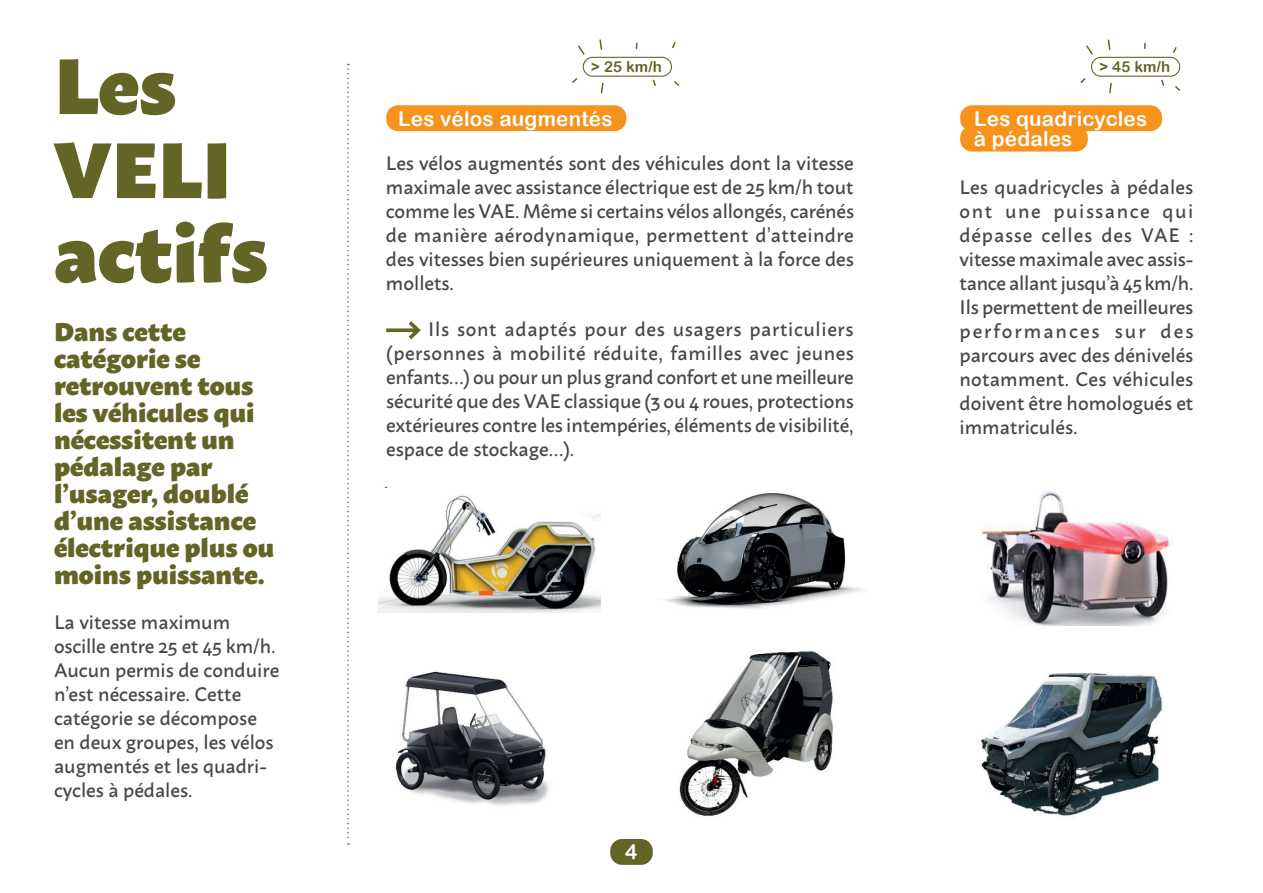
<style>
.page{position:relative;width:1263px;height:893px;background:#fff}
.page>*{position:absolute;margin:0;border:0;box-sizing:border-box;transform-origin:0 0}
.t1{font:900 78px/84px "Macho";color:#636527}
.t2{font:900 25.5px/27px "Macho";color:#636527}
.t3{font:20.7px "Arial Rounded MT Bold";letter-spacing:.01em;color:#fff}
.t4{font:500 19.5px/24px "Macho";color:#464748;text-align:justify}
.t5{font:15px "Arial Rounded MT Bold";letter-spacing:.01em;color:#636527}
</style>
<div class="page">
<div style="left:610px;top:839px;width:43px;height:26px;background:#636527;border-radius:12px"></div>
<div style="left:960px;top:126px;width:128px;height:26px;background:#f7931d;border-radius:12px"></div>
<img style="left:980px;top:673px;width:182px;height:143px">
<img style="left:665px;top:493px;width:199px;height:116px">
<img style="left:379px;top:486px;width:222px;height:127px">
<img style="left:395px;top:671px;width:154px;height:135px">
<img style="left:679px;top:651px;width:154px;height:165px">
<div style="left:373px;top:488px;width:72px;height:36px;background:#fff"></div>
<div style="left:382px;top:102px;width:248px;height:33px;background:#f7931d;border-radius:16px"></div>
<div style="left:379px;top:98px;width:255px;height:41px;border:8px solid #fff;border-radius:16px"></div>
<div style="left:960px;top:105px;width:202px;height:26px;background:#f7931d;border-radius:12px"></div>
<img style="left:982px;top:488px;width:190px;height:137px">
<div style="left:583px;top:57px;width:89px;height:20px;border:1px solid #636527;border-radius:9px"></div>
<svg style="left:599px;top:39px;width:4px;height:11px"></svg>
<svg style="left:578px;top:45px;width:7px;height:10px"></svg>
<svg style="left:672px;top:42px;width:4px;height:7px"></svg>
<svg style="left:572px;top:78px;width:6px;height:5px"></svg>
<svg style="left:652px;top:79px;width:4px;height:7px"></svg>
<svg style="left:674px;top:81px;width:6px;height:5px"></svg>
<svg style="left:600px;top:82px;width:4px;height:12px"></svg>
<div style="left:1091px;top:57px;width:89px;height:20px;border:1px solid #636527;border-radius:9px"></div>
<svg style="left:1107px;top:39px;width:4px;height:11px"></svg>
<svg style="left:1086px;top:45px;width:7px;height:10px"></svg>
<svg style="left:1173px;top:47px;width:4px;height:6px"></svg>
<svg style="left:1080px;top:78px;width:6px;height:5px"></svg>
<svg style="left:1161px;top:79px;width:4px;height:7px"></svg>
<svg style="left:1175px;top:86px;width:6px;height:5px"></svg>
<svg style="left:1109px;top:82px;width:3px;height:12px"></svg>
<svg style="left:386px;top:328px;width:19px;height:4px"></svg>
<svg style="left:405px;top:321px;width:16px;height:19px"></svg>
<svg style="left:347px;top:64px;width:2px;height:781px"></svg>
<h1 class="t1" style="left:54px;top:36px;width:215px">Les<br>VELI actifs</h1>
<h2 class="t2" style="left:54px;top:315px;width:222px">Dans cette catégorie se retrouvent tous les véhicules qui nécessitent un pédalage par l’usager, doublé d’une assistance électrique plus ou moins puissante.</h2>
<p class="t4" style="left:54px;top:608px;width:227px;text-align:left">La vitesse maximum oscille entre 25 et 45 km/h.<br>Aucun permis de conduire n’est nécessaire. Cette catégorie se décompose en deux groupes, les vélos augmentés et les quadri&shy;cycles à pédales.</p>
<p class="t5" style="left:591px;top:58px;width:72px">&gt; 25 km/h</p>
<p class="t5" style="left:1099px;top:58px;width:72px">&gt; 45 km/h</p>
<p class="t3" style="left:398px;top:106px;width:216px">Les vélos augmentés</p>
<p class="t3" style="left:974px;top:106px;width:174px">Les quadricycles</p>
<p class="t3" style="left:974px;top:127px;width:100px">à pédales</p>
<p class="t4" style="left:386px;top:149px;width:470px">Les vélos augmentés sont des véhicules dont la vitesse maximale avec assistance électrique est de 25 km/h tout comme les VAE. Même si certains vélos allongés, carénés de manière aérodynamique, permettent d’atteindre des vitesses bien supérieures uniquement à la force des mollets.</p>
<p class="t4" style="left:386px;top:315px;width:469px;text-indent:42px">Ils sont adaptés pour des usagers particuliers (personnes à mobilité réduite, familles avec jeunes enfants…) ou pour un plus grand confort et une meilleure sécurité que des VAE classique (3 ou 4 roues, protections extérieures contre les intempéries, éléments de visibilité, espace de stockage…).</p>
<p class="t4" style="left:959px;top:173px;width:236px">Les quadricycles à pédales ont une puissance qui dépasse celles des VAE : vitesse maximale avec assis&shy;tance allant jusqu’à 45 km/h.<br>Ils permettent de meilleures performances sur des parcours avec des dénivelés notamment. Ces véhicules doivent être homologués et immatriculés.</p>
<p class="t3" style="left:625px;top:840px;width:14px">4</p>
</div>
